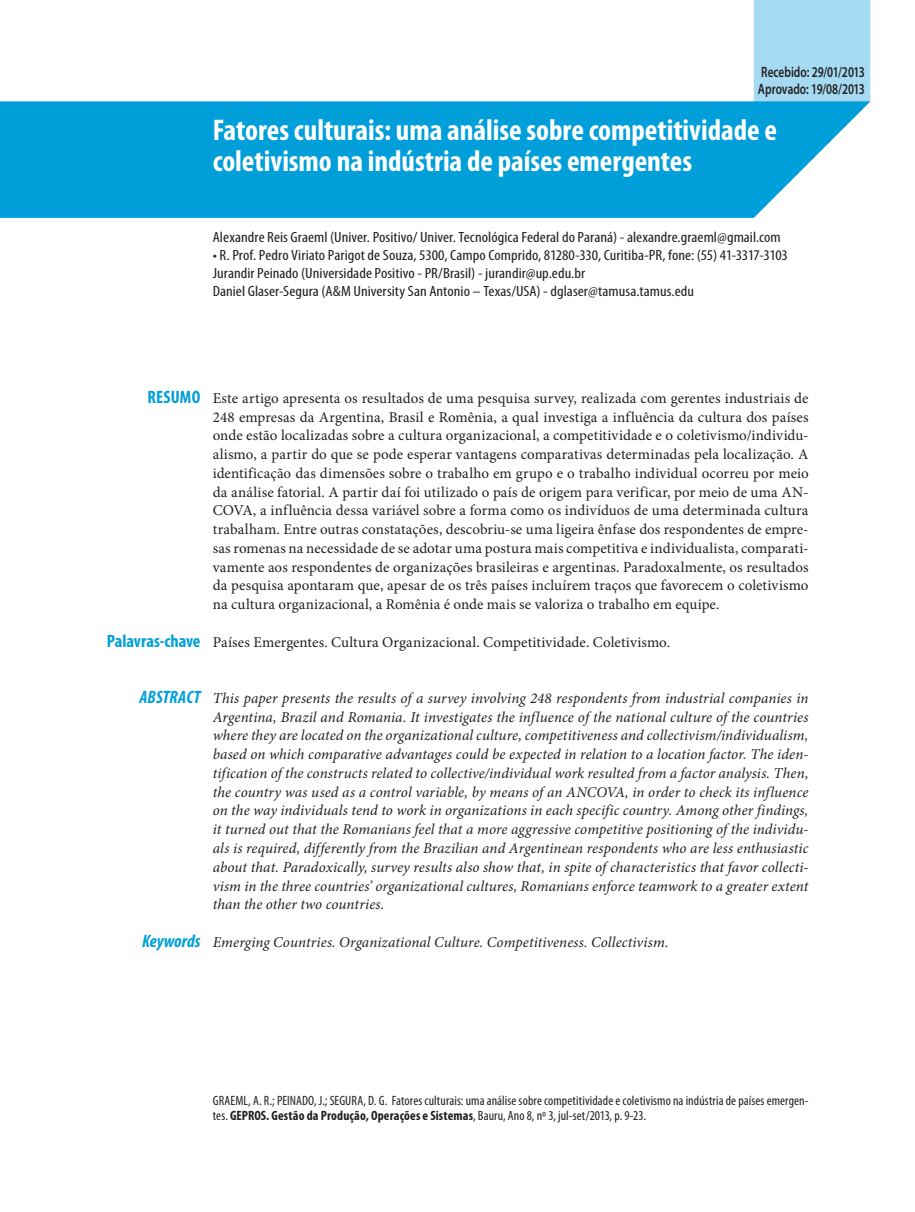
<style>
.page{position:relative;width:915px;height:1212px;background:#fff}
.page>*{position:absolute;margin:0;border:0;box-sizing:border-box;transform-origin:0 0}
.titulo_do_artigo{font:700 condensed 30px/31.5px "Myriad Pro";color:#fff}
.t1{font:700 condensed 18px "Myriad Pro";color:#009fda}
.t2{font:italic 700 condensed 18px "Myriad Pro";letter-spacing:.005em;color:#009fda}
.resumo_abstract{font:italic 15px/18.8px "Minion Pro";letter-spacing:.005em;color:#231f20;text-align:justify}
.resumo_abstract-2{font:15px/18.8px "Minion Pro";letter-spacing:.005em;color:#231f20;text-align:justify}
.resumo_abstract-3{font:600 15px "Myriad Pro";color:#231f20;scale:.75 1}
.autores{font:condensed 14.85px "Myriad Pro";letter-spacing:.005em;color:#231f20;scale:1.11 1}
.referencia_GEPROS{font:condensed 13.5px/15px "Myriad Pro";letter-spacing:.01em;color:#231f20}
.s1{font-weight:700}
</style>
<div class="page">
<div style="left:753px;top:0;width:117px;height:101px;background:#a5daf2"></div>
<svg style="left:0;top:101px;width:870px;height:117px;background:#11a5dc"></svg>
<p class="resumo_abstract-3" style="left:761px;top:62px;width:140px">Recebido: 29/01/2013</p>
<p class="resumo_abstract-3" style="left:757px;top:79px;width:144px">Aprovado: 19/08/2013</p>
<p class="titulo_do_artigo" style="left:213px;top:113px;width:565px">Fatores culturais: uma análise sobre competitividade e coletivismo na indústria de países emergentes</p>
<p class="autores" style="left:213px;top:228px;width:513px">Alexandre Reis Graeml (Univer. Positivo/ Univer. Tecnológica Federal do Paraná) - alexandre.graeml@gmail.com</p>
<p class="autores" style="left:213px;top:246px;width:519px">• R. Prof. Pedro Viriato Parigot de Souza, 5300, Campo Comprido, 81280-330, Curitiba-PR, fone: (55) 41-3317-3103</p>
<p class="autores" style="left:213px;top:264px;width:337px">Jurandir Peinado (Universidade Positivo - PR/Brasil) - jurandir@up.edu.br</p>
<p class="autores" style="left:213px;top:282px;width:435px">Daniel Glaser-Segura (A&amp;M University San Antonio – Texas/USA) - dglaser@tamusa.tamus.edu</p>
<p class="t1" style="left:147px;top:386px;width:54px">RESUMO</p>
<p class="t1" style="left:107px;top:630px;width:95px">Palavras-chave</p>
<p class="resumo_abstract-2" style="left:213px;top:389px;width:597px">Este artigo apresenta os resultados de uma pesquisa survey, realizada com gerentes industriais de 248 empresas da Argentina, Brasil e Romênia, a qual investiga a influência da cultura dos países onde estão localizadas sobre a cultura organizacional, a competitividade e o coletivismo/individu&shy;alismo, a partir do que se pode esperar vantagens comparativas determinadas pela localização. A identificação das dimensões sobre o trabalho em grupo e o trabalho individual ocorreu por meio da análise fatorial. A partir daí foi utilizado o país de origem para verificar, por meio de uma AN-COVA, a influência dessa variável sobre a forma como os indivíduos de uma determinada cultura trabalham. Entre outras constatações, descobriu-se uma ligeira ênfase dos respondentes de empre&shy;sas romenas na necessidade de se adotar uma postura mais competitiva e individualista, comparati&shy;vamente aos respondentes de organizações brasileiras e argentinas. Paradoxalmente, os resultados da pesquisa apontaram que, apesar de os três países incluírem traços que favorecem o coletivismo na cultura organizacional, a Romênia é onde mais se valoriza o trabalho em equipe.</p>
<p class="resumo_abstract-2" style="left:213px;top:633px;width:459px">Países Emergentes. Cultura Organizacional. Competitividade. Coletivismo.</p>
<p class="t2" style="left:139px;top:686px;width:62px">ABSTRACT</p>
<p class="t2" style="left:142px;top:930px;width:60px">Keywords</p>
<p class="resumo_abstract" style="left:213px;top:689px;width:597px">This paper presents the results of a survey involving 248 respondents from industrial companies in Argentina, Brazil and Romania. It investigates the influence of the national culture of the countries where they are located on the organizational culture, competitiveness and collectivism/individualism, based on which comparative advantages could be expected in relation to a location factor. The iden&shy;tification of the constructs related to collective/individual work resulted from a factor analysis. Then, the country was used as a control variable, by means of an ANCOVA, in order to check its influence on the way individuals tend to work in organizations in each specific country. Among other findings, it turned out that the Romanians feel that a more aggressive competitive positioning of the individu&shy;als is required, differently from the Brazilian and Argentinean respondents who are less enthusiastic about that. Paradoxically, survey results also show that, in spite of characteristics that favor collecti&shy;vism in the three countries’ organizational cultures, Romanians enforce teamwork to a greater extent than the other two countries.</p>
<p class="resumo_abstract" style="left:213px;top:932px;width:457px">Emerging Countries. Organizational Culture. Competitiveness. Collectivism.</p>
<p class="referencia_GEPROS" style="left:213px;top:1093px;width:597px">GRAEML, A. R.; PEINADO, J.; SEGURA, D. G. Fatores culturais: uma análise sobre competitividade e coletivismo na indústria de países emergen&shy;tes. <span class="s1">GEPROS. Gestão da Produção, Operações e Sistemas</span>, Bauru, Ano 8, nº 3, jul-set/2013, p. 9-23.</p>
</div>
